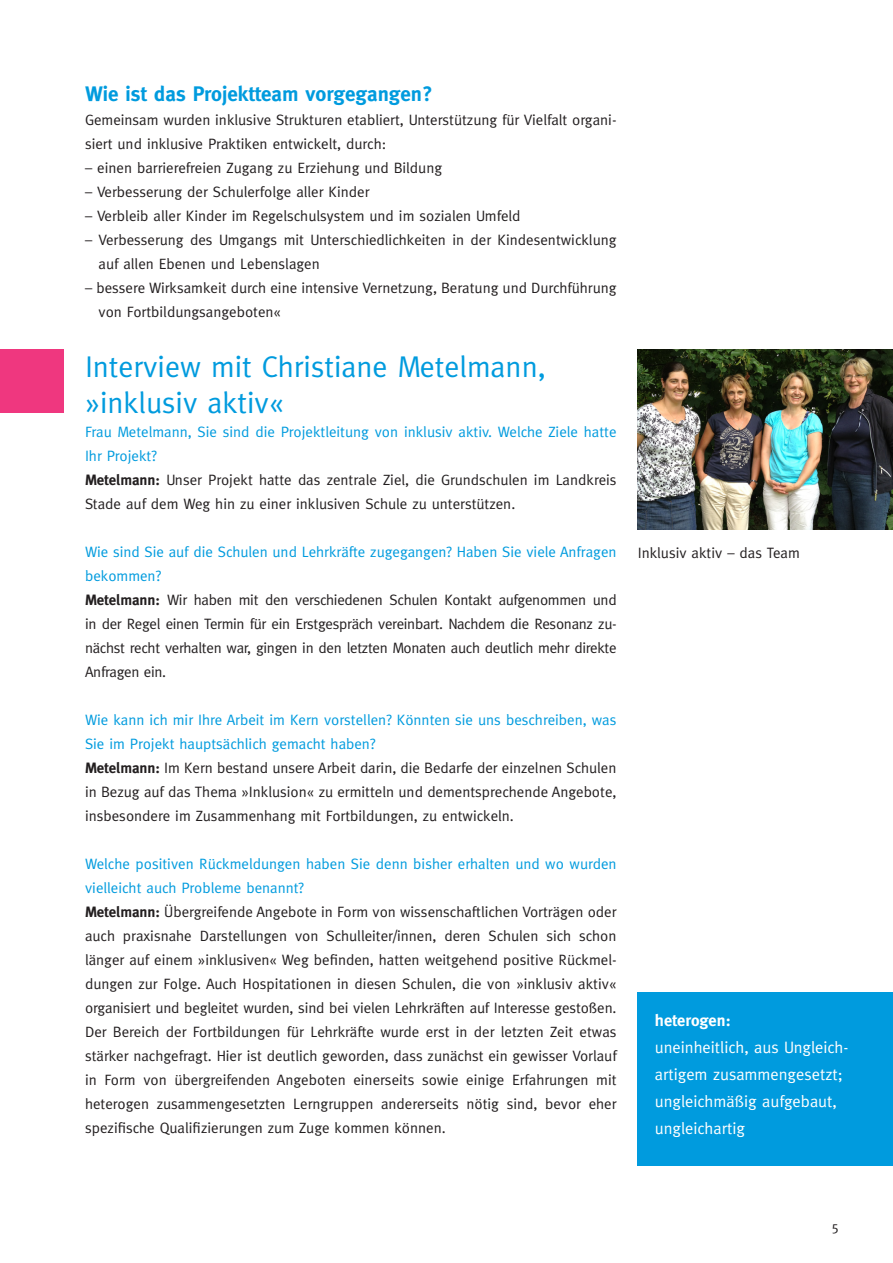
<style>
.page{position:relative;width:893px;height:1263px;background:#fff}
.page>*{position:absolute;margin:0;border:0;box-sizing:border-box;transform-origin:0 0}
.t1{font:30px/36px "Meta";color:#009bde}
.t2{font:700 21px "Meta";color:#009bde}
.t3{font:16.5px/27px "Meta";color:#fff}
.t4{font:700 16.5px "Meta";color:#fff}
.t5{font:15px/24px "Meta";color:#231f20}
.t6{font:15px/24px "Meta";letter-spacing:-.02em;color:#231f20}
.t7{font:13.5px "Meta";color:#231f20}
.s1{color:#009bde}
.s2{font-weight:700}
</style>
<div class="page">
<img style="left:638px;top:349px;width:255px;height:180px">
<div style="left:0;top:349px;width:64px;height:64px;background:#ef377f"></div>
<div style="left:638px;top:992px;width:255px;height:173px;background:#009bde"></div>
<h2 class="t2" style="left:85px;top:82px;width:349px">Wie ist das Projektteam vorgegangen?</h2>
<p class="t5" style="left:85px;top:108px;width:533px">Gemeinsam wurden inklusive Strukturen etabliert, Unterstützung für Vielfalt organi&shy;siert und inklusive Praktiken entwickelt, durch:</p>
<p class="t5" style="left:85px;top:156px;width:359px">– einen barrierefreien Zugang zu Erziehung und Bildung</p>
<p class="t5" style="left:85px;top:180px;width:286px">– Verbesserung der Schulerfolge aller Kinder</p>
<p class="t5" style="left:85px;top:204px;width:437px">– Verbleib aller Kinder im Regelschulsystem und im sozialen Umfeld</p>
<p class="t5" style="left:99px;top:228px;width:519px;text-indent:-14px">– Verbesserung des Umgangs mit Unterschiedlichkeiten in der Kindesentwicklung auf allen Ebenen und Lebenslagen</p>
<p class="t5" style="left:99px;top:276px;width:519px;text-indent:-14px">– bessere Wirksamkeit durch eine intensive Vernetzung, Beratung und Durchführung von Fortbildungsangeboten«</p>
<h1 class="t1" style="left:85px;top:349px;width:462px">Interview mit Christiane Metelmann, »inklusiv aktiv«</h1>
<p class="t5" style="left:85px;top:420px;width:533px"><span class="s1">Frau Metelmann, Sie sind die Projektleitung von inklusiv aktiv. Welche Ziele hatte Ihr Projekt?<br></span><span class="s2">Metelmann:</span> Unser Projekt hatte das zentrale Ziel, die Grundschulen im Landkreis Stade auf dem Weg hin zu einer inklusiven Schule zu unterstützen.</p>
<p class="t6" style="left:85px;top:540px;width:533px"><span class="s1">Wie sind Sie auf die Schulen und Lehrkräfte zugegangen? Haben Sie viele Anfragen bekommen?<br></span><span class="s2">Metelmann:</span> Wir haben mit den verschiedenen Schulen Kontakt aufgenommen und in der Regel einen Termin für ein Erstgespräch vereinbart. Nachdem die Resonanz zu&shy;nächst recht verhalten war, gingen in den letzten Monaten auch deutlich mehr direkte Anfragen ein.</p>
<p class="t5" style="left:85px;top:708px;width:533px"><span class="s1">Wie kann ich mir Ihre Arbeit im Kern vorstellen? Könnten sie uns beschreiben, was Sie im Projekt hauptsächlich gemacht haben?<br></span><span class="s2">Metelmann:</span> Im Kern bestand unsere Arbeit darin, die Bedarfe der einzelnen Schulen in Bezug auf das Thema »Inklusion« zu ermitteln und dementsprechende Angebote, insbesondere im Zusammenhang mit Fortbildungen, zu entwickeln.</p>
<p class="t5" style="left:85px;top:852px;width:533px"><span class="s1">Welche positiven Rückmeldungen haben Sie denn bisher erhalten und wo wurden vielleicht auch Probleme benannt?<br></span><span class="s2">Metelmann:</span> Übergreifende Angebote in Form von wissenschaftlichen Vorträgen oder auch praxisnahe Darstellungen von Schulleiter/innen, deren Schulen sich schon länger auf einem »inklusiven« Weg befinden, hatten weitgehend positive Rückmel&shy;dungen zur Folge. Auch Hospitationen in diesen Schulen, die von »inklusiv aktiv« organisiert und begleitet wurden, sind bei vielen Lehrkräften auf Interesse gestoßen.<br>Der Bereich der Fortbildungen für Lehrkräfte wurde erst in der letzten Zeit etwas stärker nachgefragt. Hier ist deutlich geworden, dass zunächst ein gewisser Vorlauf in Form von übergreifenden Angeboten einerseits sowie einige Erfahrungen mit heterogen zusammengesetzten Lerngruppen andererseits nötig sind, bevor eher spezifische Qualifizierungen zum Zuge kommen können.</p>
<p class="t5" style="left:638px;top:541px;width:163px">Inklusiv aktiv – das Team</p>
<p class="t4" style="left:655px;top:1011px;width:77px">heterogen:</p>
<p class="t3" style="left:655px;top:1034px;width:195px">uneinheitlich, aus Ungleich&shy;artigem zusammengesetzt; ungleichmäßig aufgebaut, ungleichartig</p>
<p class="t7" style="left:832px;top:1219px;width:9px">5</p>
</div>
